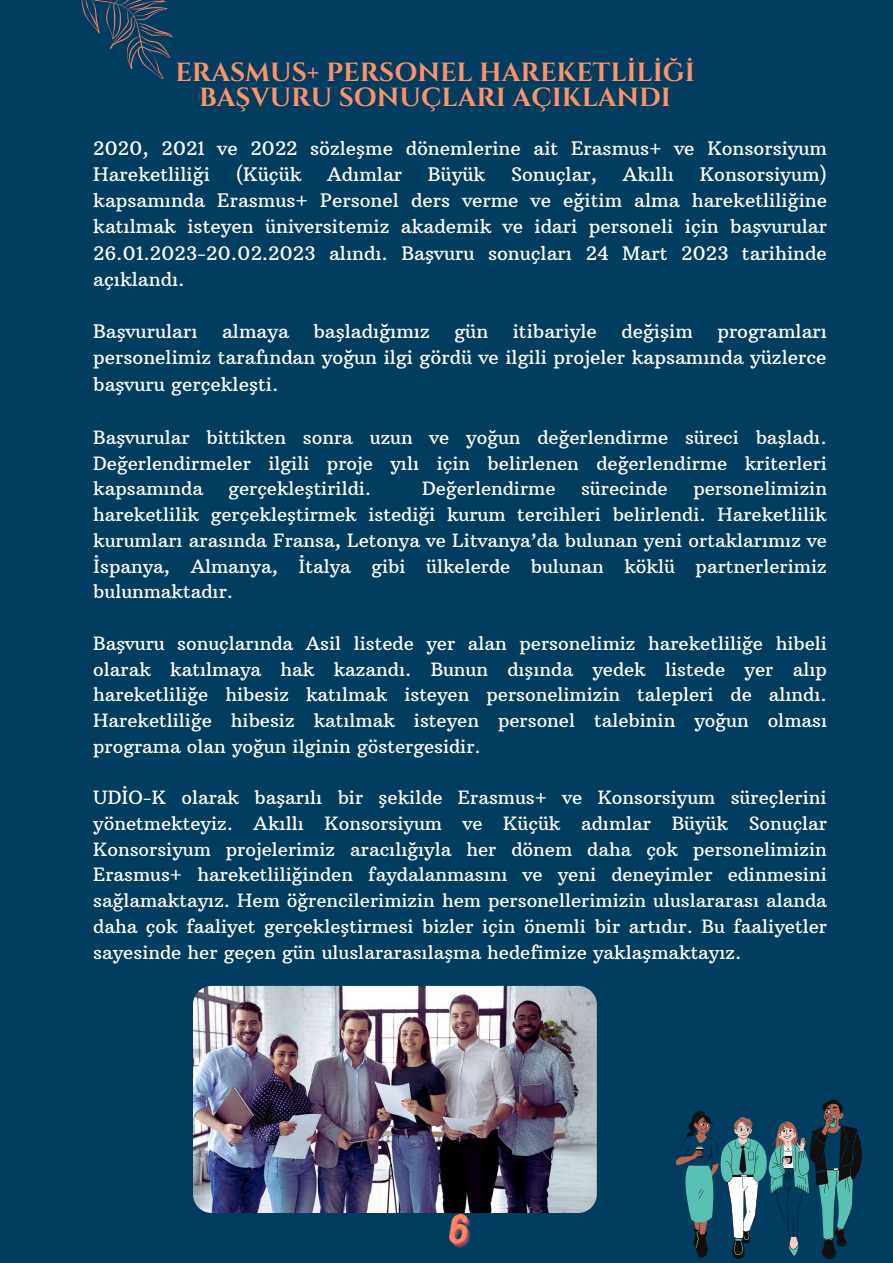
<style>
.page{position:relative;width:893px;height:1263px;background:#003d60}
.page>*{position:absolute;margin:0;border:0;box-sizing:border-box;transform-origin:0 0}
.t1{font:700 26.17px/25.9px "Cinzel";color:#ff9268;text-align:center}
.t2{font:18.98px/26.3px "Arbutus Slab";color:#fff;text-align:justify}
.t3{font:18.67px/25.7px "Arbutus Slab";color:#fff;text-align:justify}
</style>
<div class="page">
<svg style="left:81px;top:0;width:92px;height:79px"></svg>
<img style="left:193px;top:986px;width:404px;height:227px;border-radius:19px">
<svg style="left:675px;top:1099px;width:187px;height:160px"></svg>
<h1 class="t1" style="left:175px;top:60px;width:521px">ERASMUS+ PERSONEL HAREKETLİLİĞİ<br>BAŞVURU SONUÇLARI AÇIKLANDI</h1>
<p class="t2" style="left:93px;top:135px;width:735px">2020, 2021 ve 2022 sözleşme dönemlerine ait Erasmus+ ve Konsorsiyum<br>Hareketliliği</p>
<p class="t2" style="left:93px;top:161px;width:735px;text-indent:606px">Konsorsiyum) kapsamında Erasmus+ Personel ders verme ve eğitim alma hareketliliğine katılmak isteyen üniversitemiz akademik ve idari personeli için başvurular 26.01.2023-20.02.2023 alındı. Başvuru sonuçları 24 Mart 2023 tarihinde açıklandı.</p>
<p class="t2" style="left:93px;top:318px;width:106px">Başvuruları</p>
<p class="t2" style="left:222px;top:318px;width:68px">almaya</p>
<p class="t2" style="left:313px;top:318px;width:118px">başladığımız</p>
<p class="t2" style="left:454px;top:318px;width:35px">gün</p>
<p class="t2" style="left:513px;top:318px;width:86px">itibariyle</p>
<p class="t2" style="left:621px;top:318px;width:73px">değişim</p>
<p class="t2" style="left:236px;top:161px;width:67px">(Küçük</p>
<p class="t2" style="left:327px;top:161px;width:76px">Adımlar</p>
<p class="t2" style="left:428px;top:161px;width:59px">Büyük</p>
<p class="t2" style="left:511px;top:161px;width:88px">Sonuçlar,</p>
<p class="t2" style="left:623px;top:161px;width:53px">Akıllı</p>
<p class="t2" style="left:93px;top:318px;width:735px;text-indent:624px">programları personelimiz tarafından yoğun ilgi gördü ve ilgili projeler kapsamında yüzlerce başvuru gerçekleşti.</p>
<p class="t3" style="left:93px;top:424px;width:735px">Başvurular bittikten sonra uzun ve yoğun değerlendirme süreci başladı.<br>Değerlendirmeler ilgili proje yılı için belirlenen değerlendirme kriterleri kapsamında</p>
<p class="t3" style="left:93px;top:476px;width:735px;text-indent:600px">personelimizin hareketlilik gerçekleştirmek istediği kurum tercihleri belirlendi. Hareketlilik kurumları arasında Fransa, Letonya ve Litvanya’da bulunan yeni ortaklarımız ve İspanya, Almanya, İtalya gibi ülkelerde bulunan köklü partnerlerimiz bulunmaktadır.</p>
<p class="t3" style="left:93px;top:630px;width:735px">Başvuru sonuçlarında Asil listede yer alan personelimiz hareketliliğe hibeli olarak katılmaya hak kazandı. Bunun dışında yedek listede yer alıp hareketliliğe hibesiz katılmak isteyen personelimizin talepleri de alındı.<br>Hareketliliğe hibesiz katılmak isteyen personel talebinin yoğun olması programa olan yoğun ilginin göstergesidir.</p>
<p class="t3" style="left:93px;top:785px;width:735px">UDİO-K olarak başarılı bir şekilde Erasmus+ ve Konsorsiyum süreçlerini yönetmekteyiz. Akıllı Konsorsiyum ve Küçük adımlar Büyük Sonuçlar Konsorsiyum projelerimiz aracılığıyla her dönem daha çok personelimizin Erasmus+ hareketliliğinden faydalanmasını ve yeni deneyimler edinmesini sağlamaktayız. Hem öğrencilerimizin hem personellerimizin uluslararası alanda daha çok faaliyet gerçekleştirmesi bizler için önemli bir artıdır. Bu faaliyetler sayesinde her geçen gün uluslararasılaşma hedefimize yaklaşmaktayız.</p>
<p class="t3" style="left:228px;top:476px;width:144px">gerçekleştirildi.</p>
<p class="t3" style="left:422px;top:476px;width:135px">Değerlendirme</p>
<p class="t3" style="left:581px;top:476px;width:88px">sürecinde</p>
</div>
